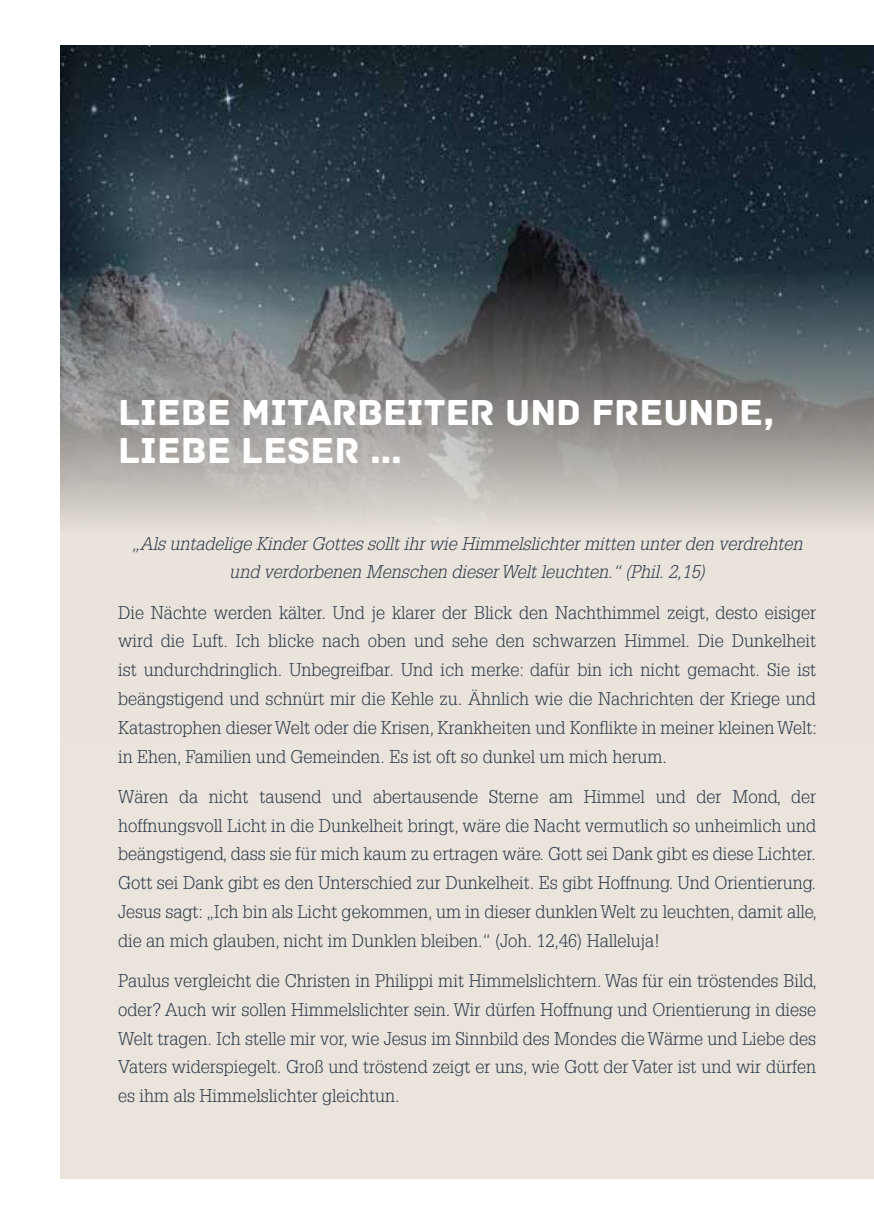
<style>
.page{position:relative;width:874px;height:1225px;background:#fff}
.page>*{position:absolute;margin:0;border:0;box-sizing:border-box;transform-origin:0 0}
.t1{font:38px/38px "Archive";color:#fff}
.t2{font:300 18px/28.8px "Glypha";color:#2b3847;text-align:justify}
.t3{font:italic 300 18px/28.8px "Glypha";color:#2b3847;text-align:center}
</style>
<div class="page">
<div style="left:60px;top:46px;width:813px;height:1133px;background:#eae4dc"></div>
<img style="left:60px;top:46px;width:813px;height:478px">
<h1 class="t1" style="left:118px;top:394px;width:657px">LIEBE MITARBEITER UND FREUNDE,<br>LIEBE LESER …</h1>
<p class="t3" style="left:132px;top:529px;width:672px">„Als untadelige Kinder Gottes sollt ihr wie Himmelslichter mitten unter den verdrehten und verdorbenen Menschen dieser Welt leuchten.“ (Phil. 2,15)</p>
<p class="t2" style="left:118px;top:598px;width:700px">Die Nächte werden kälter. Und je klarer der Blick den Nachthimmel zeigt, desto eisiger wird die Luft. Ich blicke nach oben und sehe den schwarzen Himmel. Die Dunkelheit ist undurchdringlich. Unbegreifbar. Und ich merke: dafür bin ich nicht gemacht. Sie ist beängstigend und schnürt mir die Kehle zu. Ähnlich wie die Nachrichten der Kriege und Katastrophen dieser Welt oder die Krisen, Krankheiten und Konflikte in meiner kleinen Welt: in Ehen, Familien und Gemeinden. Es ist oft so dunkel um mich herum.</p>
<p class="t2" style="left:118px;top:782px;width:700px">Wären da nicht tausend und abertausende Sterne am Himmel und der Mond, der hoffnungsvoll Licht in die Dunkelheit bringt, wäre die Nacht vermutlich so unheimlich und beängstigend, dass sie für mich kaum zu ertragen wäre. Gott sei Dank gibt es diese Lichter.<br>Gott sei Dank gibt es den Unterschied zur Dunkelheit. Es gibt Hoffnung. Und Orientierung.<br>Jesus sagt: „Ich bin als Licht gekommen, um in dieser dunklen Welt zu leuchten, damit alle, die an mich glauben, nicht im Dunklen bleiben.“ (Joh. 12,46) Halleluja!</p>
<p class="t2" style="left:118px;top:966px;width:700px">Paulus vergleicht die Christen in Philippi mit Himmelslichtern. Was für ein tröstendes Bild, oder? Auch wir sollen Himmelslichter sein. Wir dürfen Hoffnung und Orientierung in diese Welt tragen. Ich stelle mir vor, wie Jesus im Sinnbild des Mondes die Wärme und Liebe des Vaters widerspiegelt. Groß und tröstend zeigt er uns, wie Gott der Vater ist und wir dürfen es ihm als Himmelslichter gleichtun.</p>
</div>
